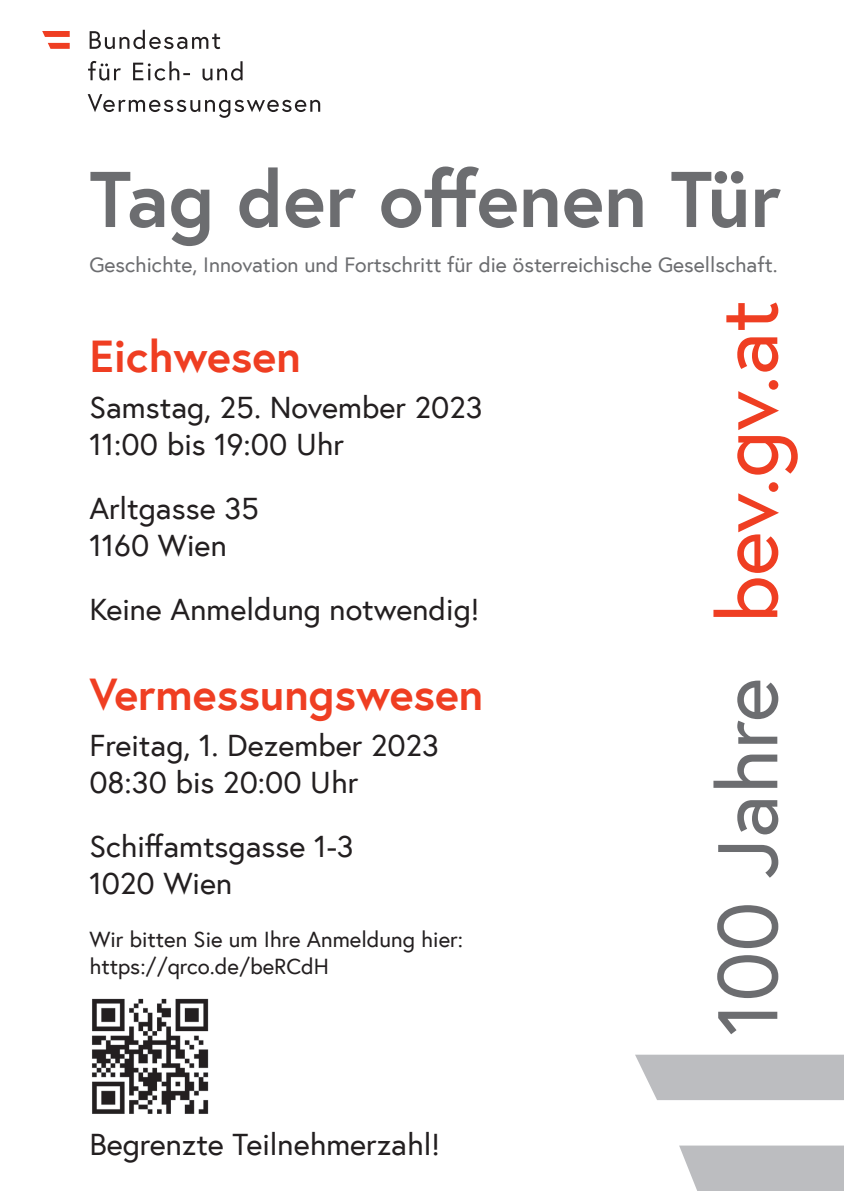
<style>
.page{position:relative;width:844px;height:1191px;background:#fff}
.page>*{position:absolute;margin:0;border:0;box-sizing:border-box;transform-origin:0 0}
.t1{font:700 78.75px "Europa Austria";color:#6c6d70}
.t2{font:700 44.62px "Europa Austria";color:#ef3e22}
.t3{font:30.8px/36.9px "Europa Austria";color:#231f20}
.t4{font:22.22px/26.6px "Europa Austria";color:#231f20}
.t5{font:21.18px "Europa Austria";color:#6c6d70}
</style>
<div class="page">
<svg style="left:718px;top:1011px;width:59px;height:23px"></svg>
<svg style="left:717px;top:955px;width:61px;height:43px"></svg>
<svg style="left:717px;top:905px;width:61px;height:43px"></svg>
<svg style="left:718px;top:845px;width:60px;height:32px"></svg>
<svg style="left:737px;top:800px;width:41px;height:34px"></svg>
<svg style="left:713px;top:754px;width:64px;height:34px"></svg>
<svg style="left:737px;top:680px;width:41px;height:63px"></svg>
<svg style="left:713px;top:482px;width:65px;height:135px"></svg>
<svg style="left:737px;top:436px;width:60px;height:38px"></svg>
<svg style="left:738px;top:380px;width:40px;height:50px"></svg>
<svg style="left:737px;top:337px;width:41px;height:35px"></svg>
<svg style="left:726px;top:302px;width:52px;height:28px"></svg>
<svg style="left:635px;top:1054px;width:208px;height:46px;background:#c0c1c4"></svg>
<svg style="left:679px;top:1145px;width:164px;height:46px;background:#c0c1c4"></svg>
<svg style="left:88px;top:94px;width:232px;height:24px"></svg>
<svg style="left:88px;top:61px;width:154px;height:20px"></svg>
<svg style="left:90px;top:30px;width:130px;height:19px"></svg>
<svg style="left:42px;top:31px;width:28px;height:6px"></svg>
<svg style="left:48px;top:43px;width:22px;height:6px"></svg>
<img style="left:92px;top:998px;width:117px;height:116px">
<h1 class="t1" style="left:89px;top:146px;width:693px">Tag der offenen Tür</h1>
<p class="t5" style="left:89px;top:251px;width:689px">Geschichte, Innovation und Fortschritt für die österreichische Gesellschaft.</p>
<h2 class="t2" style="left:89px;top:326px;width:213px">Eichwesen</h2>
<p class="t3" style="left:89px;top:388px;width:394px">Samstag, 25. November 2023<br>11:00 bis 19:00 Uhr</p>
<p class="t3" style="left:89px;top:489px;width:171px">Arltgasse 35<br>1160 Wien</p>
<p class="t3" style="left:89px;top:590px;width:391px">Keine Anmeldung notwendig!</p>
<h2 class="t2" style="left:89px;top:664px;width:395px">Vermessungswesen</h2>
<p class="t3" style="left:89px;top:726px;width:351px">Freitag, 1. Dezember 2023<br>08:30 bis 20:00 Uhr</p>
<p class="t3" style="left:89px;top:827px;width:266px">Schiffamtsgasse 1-3<br>1020 Wien</p>
<p class="t4" style="left:89px;top:925px;width:375px">Wir bitten Sie um Ihre Anmeldung hier: https://qrco.de/beRCdH</p>
<p class="t3" style="left:89px;top:1125px;width:352px">Begrenzte Teilnehmerzahl!</p>
</div>
